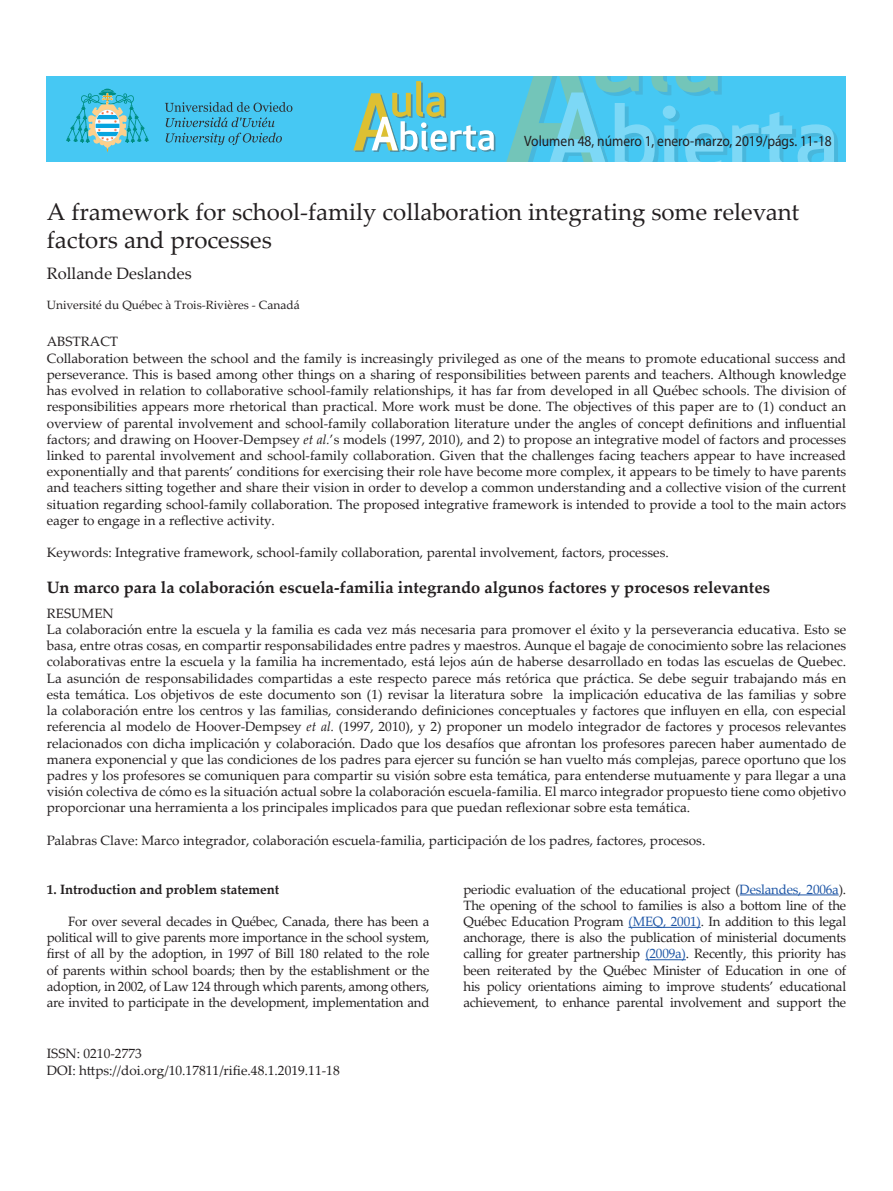
<style>
.page{position:relative;width:893px;height:1191px;background:#fff}
.page>*{position:absolute;margin:0;border:0;box-sizing:border-box;transform-origin:0 0}
.t1{font:24px/28.8px "Palatino Linotype";color:#231f20}
.t2{font:700 16.5px "Palatino Linotype";color:#231f20}
.t3{font:16.5px "Palatino Linotype";color:#231f20}
.t4{font:15px "Myriad Pro";color:#231f20;scale:.9 1}
.t5{font:13.5px/16.2px "Palatino Linotype";color:#231f20}
.t6{font:700 13.5px "Palatino Linotype";color:#231f20}
.t7{font:12px "Palatino Linotype";color:#231f20}
.s1{font-style:italic}
.s2{color:#1e56a6}
</style>
<div class="page">
<hr style="left:740px;top:894px;width:99px;height:1px;background:#1e56a6">
<hr style="left:628px;top:927px;width:73px;height:1px;background:#1e56a6">
<hr style="left:645px;top:959px;width:41px;height:1px;background:#1e56a6">
<div style="left:46px;top:76px;width:800px;height:85px;background:#46c8f3"></div>
<svg style="left:507px;top:76px;width:331px;height:85px"></svg>
<svg style="left:165px;top:102px;width:127px;height:25px"></svg>
<svg style="left:166px;top:133px;width:116px;height:12px"></svg>
<svg style="left:66px;top:89px;width:83px;height:63px"></svg>
<svg style="left:353px;top:81px;width:142px;height:71px"></svg>
<p class="t4" style="left:524px;top:132px;width:343px">Volumen 48, número 1, enero-marzo, 2019/págs. 11-18</p>
<h1 class="t1" style="left:47px;top:196px;width:754px">A framework for school-family collaboration integrating some relevant factors and processes</h1>
<p class="t3" style="left:47px;top:261px;width:146px">Rollande Deslandes</p>
<p class="t7" style="left:47px;top:296px;width:254px">Université du Québec à Trois-Rivières - Canadá</p>
<p class="t5" style="left:47px;top:333px;width:801px">ABSTRACT<br>Collaboration between the school and the family is increasingly privileged as one of the means to promote educational success and perseverance. This is based among other things on a sharing of responsibilities between parents and teachers. Although knowledge has evolved in relation to collaborative school-family relationships, it has far from developed in all Québec schools. The division of responsibilities appears more rhetorical than practical. More work must be done. The objectives of this paper are to (1) conduct an overview of parental involvement and school-family collaboration literature under the angles of concept definitions and influential factors; and drawing on Hoover-Dempsey <span class="s1">et al.</span>’s models (1997, 2010), and 2) to propose an integrative model of factors and processes linked to parental involvement and school-family collaboration. Given that the challenges facing teachers appear to have increased exponentially and that parents’ conditions for exercising their role have become more complex, it appears to be timely to have parents and teachers sitting together and share their vision in order to develop a common understanding and a collective vision of the current situation regarding school-family collaboration. The proposed integrative framework is intended to provide a tool to the main actors eager to engage in a reflective activity.</p>
<p class="t5" style="left:47px;top:544px;width:623px">Keywords: Integrative framework, school-family collaboration, parental involvement, factors, processes.</p>
<p class="t2" style="left:47px;top:576px;width:725px">Un marco para la colaboración escuela-familia integrando algunos factores y procesos relevantes</p>
<p class="t5" style="left:47px;top:604px;width:801px">RESUMEN<br>La colaboración entre la escuela y la familia es cada vez más necesaria para promover el éxito y la perseverancia educativa. Esto se basa, entre otras cosas, en compartir responsabilidades entre padres y maestros. Aunque el bagaje de conocimiento sobre las relaciones colaborativas entre la escuela y la familia ha incrementado, está lejos aún de haberse desarrollado en todas las escuelas de Quebec.<br>La asunción de responsabilidades compartidas a este respecto parece más retórica que práctica. Se debe seguir trabajando más en esta temática. Los objetivos de este documento son (1) revisar la literatura sobre la implicación educativa de las familias y sobre la colaboración entre los centros y las familias, considerando definiciones conceptuales y factores que influyen en ella, con especial referencia al modelo de Hoover-Dempsey <span class="s1">et al.</span> (1997, 2010), y 2) proponer un modelo integrador de factores y procesos relevantes relacionados con dicha implicación y colaboración. Dado que los desafíos que afrontan los profesores parecen haber aumentado de manera exponencial y que las condiciones de los padres para ejercer su función se han vuelto más complejas, parece oportuno que los padres y los profesores se comuniquen para compartir su visión sobre esta temática, para entenderse mutuamente y para llegar a una visión colectiva de cómo es la situación actual sobre la colaboración escuela-familia. El marco integrador propuesto tiene como objetivo proporcionar una herramienta a los principales implicados para que puedan reflexionar sobre esta temática.</p>
<p class="t5" style="left:47px;top:831px;width:660px">Palabras Clave: Marco integrador, colaboración escuela-familia, participación de los padres, factores, procesos.</p>
<p class="t6" style="left:47px;top:879px;width:234px">1. Introduction and problem statement</p>
<p class="t5" style="left:47px;top:912px;width:384px;text-align:justify;text-indent:21px">For over several decades in Québec, Canada, there has been a political will to give parents more importance in the school system, first of all by the adoption, in 1997 of Bill 180 related to the role of parents within school boards; then by the establishment or the adoption, in 2002, of Law 124 through which parents, among others, are invited to participate in the development, implementation and</p>
<p class="t5" style="left:47px;top:1045px;width:295px">ISSN: 0210-2773<br>DOI: https://doi.org/10.17811/rifie.48.1.2019.11-18</p>
<p class="t5" style="left:463px;top:880px;width:384px;text-align:justify">periodic evaluation of the educational project (<span class="s2">Deslandes, 2006a</span>).<br>The opening of the school to families is also a bottom line of the Québec Education Program <span class="s2">(MEQ, 2001)</span>. In addition to this legal anchorage, there is also the publication of ministerial documents calling for greater partnership <span class="s2">(2009a)</span>. Recently, this priority has been reiterated by the Québec Minister of Education in one of his policy orientations aiming to improve students’ educational achievement, to enhance parental involvement and support the</p>
</div>
